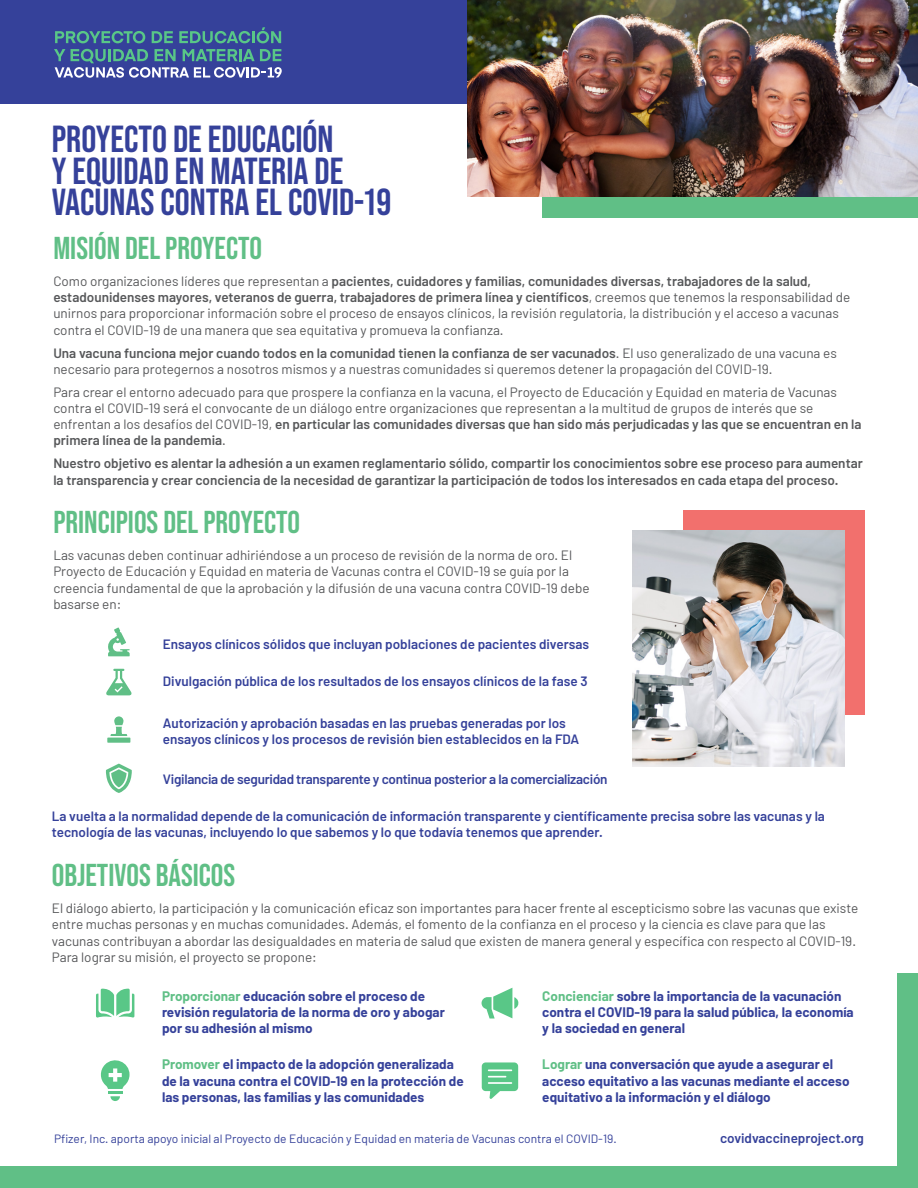
<style>
.page{position:relative;width:918px;height:1188px;background:#fff}
.page>*{position:absolute;margin:0;border:0;box-sizing:border-box;transform-origin:0 0}
.Heading{font:37.5px/31.5px "Bebas Neue";color:#35419a}
.Heading-2{font:31.5px "Bebas Neue";color:#60bf86}
.Body_Copy{font:13.5px/16.2px "Barlow";color:#57585a}
.Bullets{font:700 13.5px/16.2px "Barlow";color:#35419a}
.Bullets-2{font:600 13.5px/16.2px "Barlow";color:#35419a}
.Body_Copy-2{font:600 13.5px/16.2px "Barlow";color:#57585a}
.Body_Copy-3{font:600 13.5px/16.2px "Barlow";color:#35419a}
.Bullets-3{font:600 13.5px "Barlow";letter-spacing:-.02em;color:#35419a}
.Body_Copy-4{font:12px "Barlow";color:#35419a}
.s1{font-weight:600}
.s2{color:#60bf86}
</style>
<div class="page">
<svg style="left:96px;top:989px;width:38px;height:29px"></svg>
<svg style="left:100px;top:1060px;width:30px;height:29px"></svg>
<svg style="left:110px;top:1096px;width:10px;height:5px"></svg>
<hr style="left:108px;top:1091px;width:14px;height:3px;background:#59c787">
<svg style="left:482px;top:1062px;width:36px;height:37px"></svg>
<svg style="left:482px;top:988px;width:37px;height:31px"></svg>
<svg style="left:108px;top:627px;width:22px;height:29px"></svg>
<svg style="left:106px;top:669px;width:26px;height:26px"></svg>
<div style="left:107px;top:738px;width:23px;height:5px;background:#60bf86"></div>
<svg style="left:110px;top:716px;width:17px;height:20px"></svg>
<svg style="left:106px;top:764px;width:26px;height:29px"></svg>
<div style="left:897px;top:974px;width:21px;height:214px;background:#60bf86"></div>
<div style="left:0;top:1166px;width:918px;height:22px;background:#60bf86"></div>
<div style="left:683px;top:510px;width:182px;height:204px;background:#f2706d"></div>
<img style="left:633px;top:531px;width:211px;height:236px">
<div style="left:543px;top:133px;width:375px;height:85px;background:#60bf86"></div>
<div style="left:0;top:0;width:918px;height:104px;background:#35419a"></div>
<img style="left:468px;top:0;width:450px;height:197px">
<svg style="left:54px;top:49px;width:228px;height:29px"></svg>
<svg style="left:55px;top:31px;width:90px;height:12px"></svg>
<svg style="left:152px;top:31px;width:21px;height:12px"></svg>
<svg style="left:179px;top:27px;width:102px;height:16px"></svg>
<p class="Heading" style="left:52px;top:123px;width:293px">PROYECTO DE EDUCACIÓN<br>Y EQUIDAD EN MATERIA DE</p>
<p class="Heading" style="left:52px;top:186px;width:341px">VACUNAS CONTRA EL COVID-19</p>
<p class="Heading-2" style="left:53px;top:230px;width:210px">MISIÓN DEL PROYECTO</p>
<p class="Body_Copy" style="left:53px;top:273px;width:798px">Como organizaciones líderes que representan a <span class="s1">pacientes, cuidadores y familias, comunidades diversas, trabajadores de la salud, estadounidenses mayores, veteranos de guerra, trabajadores de primera línea y científicos</span>, creemos que tenemos la responsabilidad de unirnos para proporcionar información sobre el proceso de ensayos clínicos, la revisión regulatoria, la distribución y el acceso a vacunas contra el COVID-19 de una manera que sea equitativa y promueva la confianza.</p>
<p class="Body_Copy" style="left:53px;top:344px;width:785px"><span class="s1">Una vacuna funciona mejor cuando todos en la comunidad tienen la confianza de ser vacunados</span>. El uso generalizado de una vacuna es necesario para protegernos a nosotros mismos y a nuestras comunidades si queremos detener la propagación del COVID-19.</p>
<p class="Body_Copy" style="left:53px;top:383px;width:810px">Para crear el entorno adecuado para que prospere la confianza en la vacuna, el Proyecto de Educación y Equidad en materia de Vacunas contra el COVID-19 será el convocante de un diálogo entre organizaciones que representan a la multitud de grupos de interés que se enfrentan a los desafíos del COVID-19, <span class="s1">en particular las comunidades diversas que han sido más perjudicadas y las que se encuentran en la primera línea de la pandemia</span>.</p>
<p class="Body_Copy-2" style="left:53px;top:455px;width:811px">Nuestro objetivo es alentar la adhesión a un examen reglamentario sólido, compartir los conocimientos sobre ese proceso para aumentar la transparencia y crear conciencia de la necesidad de garantizar la participación de todos los interesados en cada etapa del proceso.</p>
<p class="Heading-2" style="left:53px;top:504px;width:248px">PRINCIPIOS DEL PROYECTO</p>
<p class="Body_Copy" style="left:53px;top:547px;width:538px">Las vacunas deben continuar adhiriéndose a un proceso de revisión de la norma de oro. El Proyecto de Educación y Equidad en materia de Vacunas contra el COVID-19 se guía por la creencia fundamental de que la aprobación y la difusión de una vacuna contra COVID-19 debe basarse en:</p>
<p class="Bullets-2" style="left:163px;top:636px;width:428px">Ensayos clínicos sólidos que incluyan poblaciones de pacientes diversas</p>
<p class="Bullets-2" style="left:163px;top:673px;width:426px">Divulgación pública de los resultados de los ensayos clínicos de la fase 3</p>
<p class="Bullets-2" style="left:163px;top:715px;width:418px">Autorización y aprobación basadas en las pruebas generadas por los ensayos clínicos y los procesos de revisión bien establecidos en la FDA</p>
<p class="Bullets-3" style="left:163px;top:771px;width:446px">Vigilancia de seguridad transparente y continua posterior a la comercialización</p>
<p class="Body_Copy-3" style="left:52px;top:807px;width:775px">La vuelta a la normalidad depende de la comunicación de información transparente y científicamente precisa sobre las vacunas y la tecnología de las vacunas, incluyendo lo que sabemos y lo que todavía tenemos que aprender.</p>
<p class="Heading-2" style="left:52px;top:857px;width:185px">OBJETIVOS BÁSICOS</p>
<p class="Body_Copy" style="left:52px;top:900px;width:808px">El diálogo abierto, la participación y la comunicación eficaz son importantes para hacer frente al escepticismo sobre las vacunas que existe entre muchas personas y en muchas comunidades. Además, el fomento de la confianza en el proceso y la ciencia es clave para que las vacunas contribuyan a abordar las desigualdades en materia de salud que existen de manera general y específica con respecto al COVID-19.<br>Para lograr su misión, el proyecto se propone:</p>
<p class="Bullets" style="left:162px;top:987px;width:284px"><span class="s2">Proporcionar</span> educación sobre el proceso de revisión regulatoria de la norma de oro y abogar por su adhesión al mismo</p>
<p class="Bullets" style="left:162px;top:1056px;width:303px"><span class="s2">Promover</span> el impacto de la adopción generalizada de la vacuna contra el COVID-19 en la protección de las personas, las familias y las comunidades</p>
<p class="Bullets" style="left:542px;top:987px;width:313px"><span class="s2">Concienciar</span> sobre la importancia de la vacunación contra el COVID-19 para la salud pública, la economía y la sociedad en general</p>
<p class="Bullets" style="left:542px;top:1056px;width:309px"><span class="s2">Lograr</span> una conversación que ayude a asegurar el acceso equitativo a las vacunas mediante el acceso equitativo a la información y el diálogo</p>
<p class="Body_Copy-4" style="left:54px;top:1131px;width:564px">Pfizer, Inc. aporta apoyo inicial al Proyecto de Educación y Equidad en materia de Vacunas contra el COVID-19.</p>
<p class="Body_Copy-3" style="left:720px;top:1130px;width:145px">covidvaccineproject.org</p>
</div>
